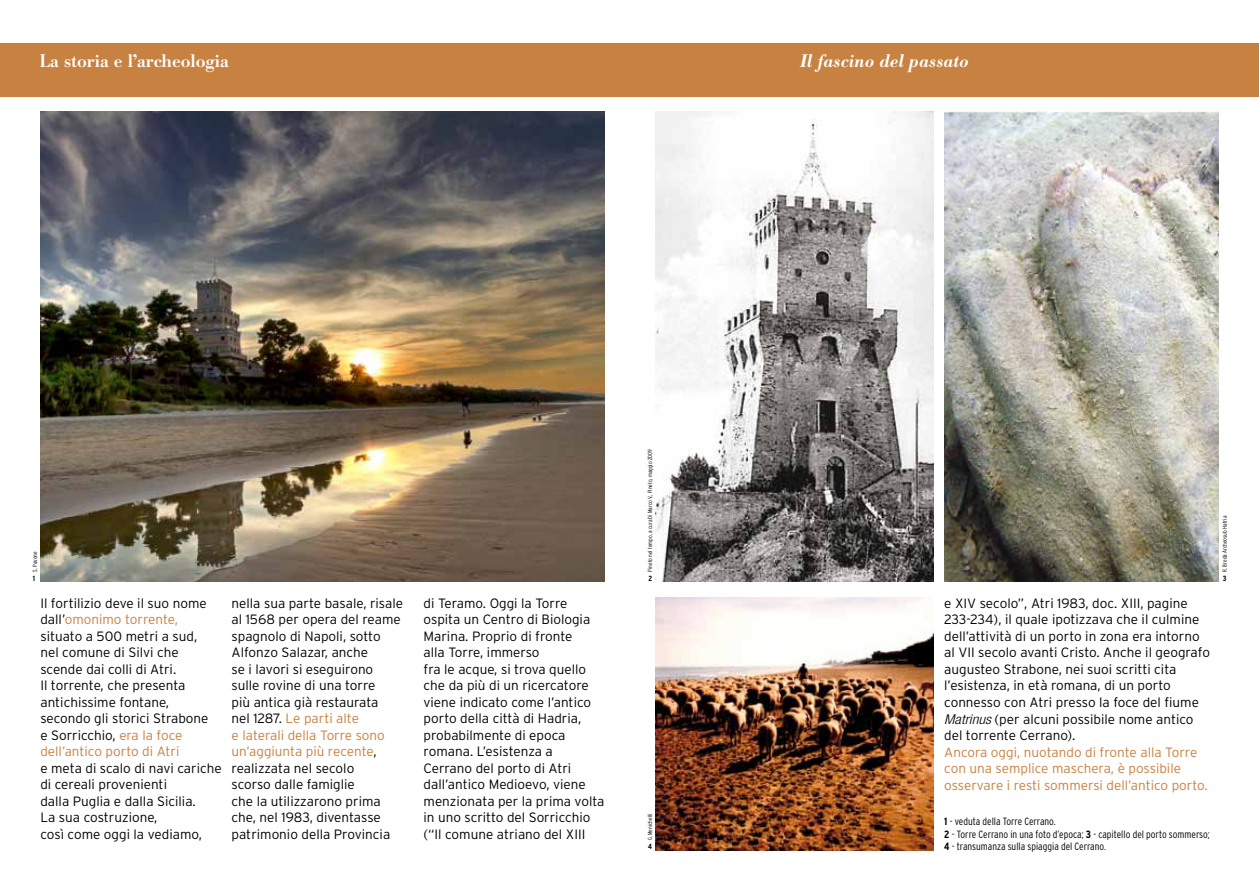
<style>
.page{position:relative;width:1259px;height:893px;background:#fff}
.page>*{position:absolute;margin:0;border:0;box-sizing:border-box;transform-origin:0 0}
.t1{font:500 18px "Bodoni BE";color:#fff}
.t2{font:italic 500 18px "Bodoni BE";color:#fff}
.t3{font:300 13.5px/16.5px "Interstate";color:#000}
.t4{font:300 13.5px/16.5px "Interstate";color:#c78141}
.t5{font:300 condensed 10.5px/12.6px "Interstate";color:#000}
.t6{font:700 condensed 7.5px "Interstate";color:#000}
.t7{font:300 condensed 6px "Interstate";color:#000}
.s1{color:#c78141}
.s2{font-family:"Helvetica Neue";font-style:italic;font-stretch:condensed}
.s3{font-weight:700}
</style>
<div class="page">
<div style="left:0;top:43px;width:1259px;height:54px;background:#c78141"></div>
<img style="left:40px;top:112px;width:564px;height:470px">
<img style="left:655px;top:597px;width:278px;height:253px">
<img style="left:655px;top:112px;width:278px;height:470px">
<img style="left:944px;top:112px;width:274px;height:470px">
<h1 class="t1" style="left:39px;top:50px;width:191px">La storia e l’archeologia</h1>
<h1 class="t2" style="left:800px;top:50px;width:170px">Il fascino del passato</h1>
<p class="t7" style="left:32px;top:572px;width:22px;rotate:-90deg">S. Pavone</p>
<p class="t7" style="left:647px;top:572px;width:123px;rotate:-90deg">Pineto nel tempo, a cura Di Marco V., Pineto, maggio 2009</p>
<p class="t7" style="left:1221px;top:572px;width:57px;rotate:-90deg">R. Breda Archeosub Hatria</p>
<p class="t6" style="left:33px;top:574px;width:4px">1</p>
<p class="t6" style="left:648px;top:574px;width:5px">2</p>
<p class="t6" style="left:1222px;top:574px;width:5px">3</p>
<p class="t3" style="left:40px;top:595px;width:170px">Il fortilizio deve il suo nome dall’<span class="s1">omonimo torrente, </span>situato a 500 metri a sud, nel comune di Silvi che scende dai colli di Atri.<br>Il torrente, che presenta antichissime fontane, secondo gli storici Strabone e Sorricchio, <span class="s1">era la foce dell’antico porto di Atri</span></p>
<p class="t3" style="left:40px;top:760px;width:183px">e meta di scalo di navi cariche di cereali provenienti<br>dalla Puglia e dalla Sicilia.<br>La sua costruzione,<br>così come oggi la vediamo,</p>
<p class="t3" style="left:232px;top:595px;width:173px">nella sua parte basale, risale al 1568 per opera del reame spagnolo di Napoli, sotto<br>Alfonzo Salazar, anche<br>se i lavori si eseguirono sulle rovine di una torre<br>più antica già restaurata<br>nel 1287. <span class="s1">Le parti alte<br>e laterali della Torre sono un’aggiunta più recente</span>, realizzata nel secolo<br>scorso dalle famiglie<br>che la utilizzarono prima che, nel 1983, diventasse patrimonio della Provincia</p>
<p class="t3" style="left:423px;top:595px;width:182px">di Teramo. Oggi la Torre ospita un Centro di Biologia<br>Marina. Proprio di fronte<br>alla Torre, immerso<br>fra le acque, si trova quello che da più di un ricercatore viene indicato come l’antico porto della città di Hadria, probabilmente di epoca romana. L’esistenza a<br>Cerrano del porto di Atri dall’antico Medioevo, viene menzionata per la prima volta in uno scritto del Sorricchio (“Il comune atriano del XIII</p>
<p class="t3" style="left:944px;top:595px;width:267px">e XIV secolo”, Atri 1983, doc. XIII, pagine 233-234), il quale ipotizzava che il culmine dell’attività di un porto in zona era intorno al VII secolo avanti Cristo. Anche il geografo augusteo Strabone, nei suoi scritti cita l’esistenza, in età romana, di un porto connesso con Atri presso la foce del fiume <span class="s2">Matrinus</span> (per alcuni possibile nome antico del torrente Cerrano).</p>
<p class="t4" style="left:944px;top:743px;width:265px">Ancora oggi, nuotando di fronte alla Torre con una semplice maschera, è possibile osservare i resti sommersi dell’antico porto.</p>
<p class="t7" style="left:647px;top:840px;width:28px;rotate:-90deg">G. Menichelli</p>
<p class="t5" style="left:944px;top:815px;width:267px"><span class="s3">1</span> - veduta della Torre Cerrano.<br><span class="s3">2</span> - Torre Cerrano in una foto d’epoca; <span class="s3">3</span> - capitello del porto sommerso;<br><span class="s3">4</span> - transumanza sulla spiaggia del Cerrano.</p>
<p class="t6" style="left:648px;top:843px;width:5px">4</p>
</div>
